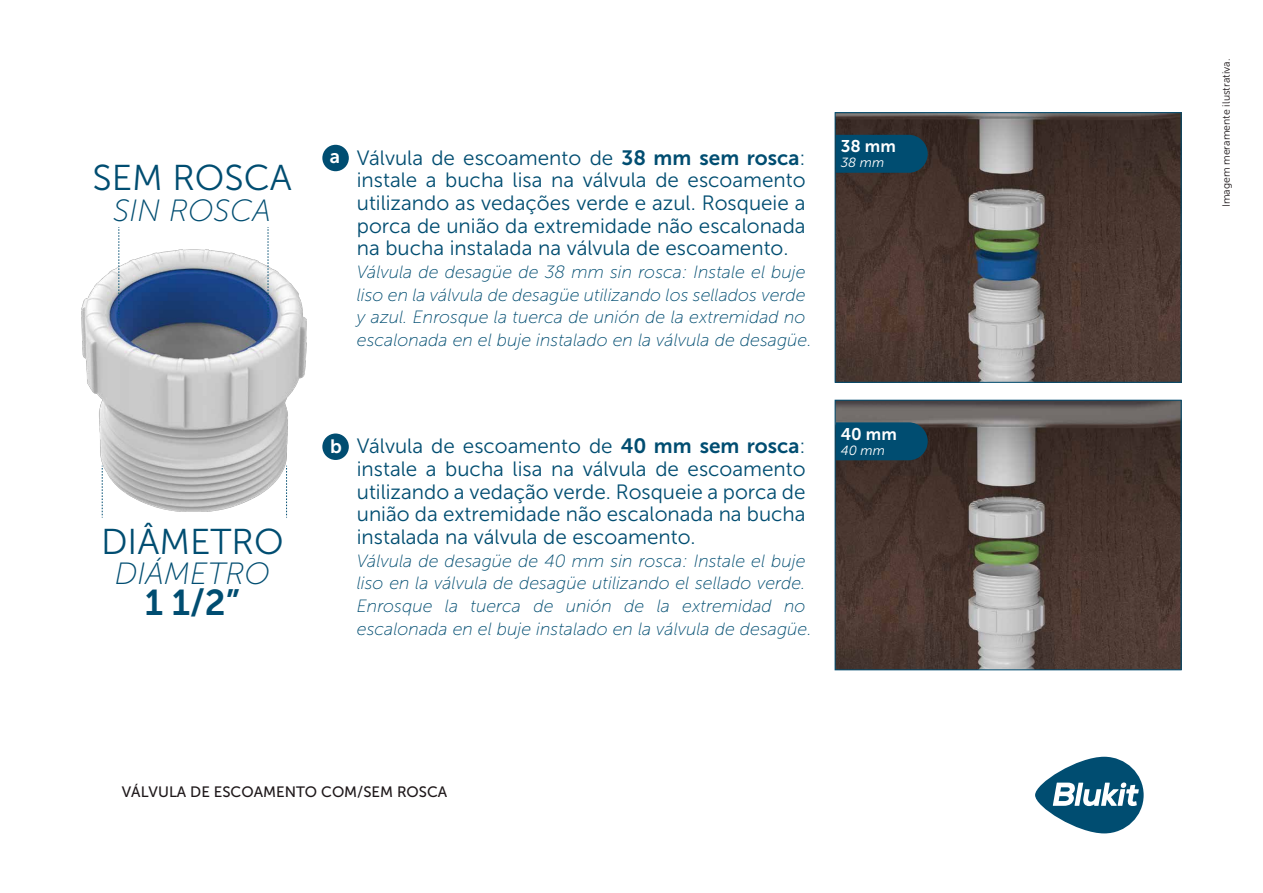
<style>
.page{position:relative;width:1263px;height:893px;background:#fff}
.page>*{position:absolute;margin:0;border:0;box-sizing:border-box;transform-origin:0 0}
.t1{font:35.85px "Museo Sans 300";color:#004d71}
.t2{font:35.85px "Museo Sans 700";color:#004d71}
.t3{font:italic 30.75px "Museo Sans 100";color:#004d71}
.t4{font:20.7px/22.6px "Museo Sans 300";color:#004d71;text-align:justify}
.t5{font:19.2px "Museo Sans 700";color:#fff}
.t6{font:italic 17.7px/22.6px "Museo Sans 100";color:#004d71}
.t7{font:16.95px "Museo Sans 700";color:#fff}
.t8{font:15px "Museo Sans 500";color:#1e181a}
.t9{font:italic 13.35px "Museo Sans 300";color:#fff}
.t10{font:10.5px "Museo Sans 300";color:#1e181a}
.s1{font-family:"Museo Sans 700"}
</style>
<div class="page">
<svg style="left:1035px;top:757px;width:108px;height:76px"></svg>
<div style="left:322px;top:145px;width:27px;height:26px;background:#004d71;border-radius:50%"></div>
<div style="left:322px;top:433px;width:27px;height:27px;background:#004d71;border-radius:50%"></div>
<img style="left:837px;top:114px;width:342px;height:267px">
<div style="left:835px;top:112px;width:346px;height:271px;border:1px solid #004d71"></div>
<svg style="left:836px;top:135px;width:92px;height:38px;background:#034b6c"></svg>
<img style="left:837px;top:402px;width:342px;height:266px">
<div style="left:835px;top:400px;width:346px;height:270px;border:1px solid #004d71"></div>
<svg style="left:836px;top:422px;width:92px;height:38px;background:#044c6e"></svg>
<img style="left:82px;top:250px;width:225px;height:262px">
<svg style="left:102px;top:466px;width:1px;height:52px"></svg>
<svg style="left:286px;top:466px;width:1px;height:52px"></svg>
<svg style="left:119px;top:227px;width:1px;height:90px"></svg>
<svg style="left:268px;top:227px;width:1px;height:90px"></svg>
<h1 class="t1" style="left:92px;top:159px;width:201px">SEM ROSCA</h1>
<h2 class="t3" style="left:113px;top:194px;width:160px">SIN ROSCA</h2>
<h1 class="t1" style="left:101px;top:522px;width:184px">DIÂMETRO</h1>
<h2 class="t3" style="left:115px;top:557px;width:157px">DIÁMETRO</h2>
<h1 class="t2" style="left:145px;top:583px;width:97px">1 1/2”</h1>
<p class="t5" style="left:330px;top:146px;width:12px">a</p>
<p class="t4" style="left:357px;top:146px;width:450px">Válvula de escoamento de <span class="s1">38 mm sem rosca</span>: instale a bucha lisa na válvula de escoamento utilizando as vedações verde e azul. Rosqueie a porca de união da extremidade não escalonada na bucha instalada na válvula de escoamento.</p>
<p class="t6" style="left:357px;top:261px;width:456px">Válvula de desagüe de 38 mm sin rosca: Instale el buje liso en la válvula de desagüe utilizando los sellados verde y azul. Enrosque la tuerca de unión de la extremidad no escalonada en el buje instalado en la válvula de desagüe.</p>
<p class="t5" style="left:330px;top:436px;width:13px">b</p>
<p class="t4" style="left:357px;top:435px;width:450px">Válvula de escoamento de <span class="s1">40 mm sem rosca</span>: instale a bucha lisa na válvula de escoamento utilizando a vedação verde. Rosqueie a porca de união da extremidade não escalonada na bucha instalada na válvula de escoamento.</p>
<p class="t6" style="left:357px;top:549px;width:456px">Válvula de desagüe de 40 mm sin rosca: Instale el buje liso en la válvula de desagüe utilizando el sellado verde.<br>Enrosque la tuerca de unión de la extremidad no escalonada en el buje instalado en la válvula de desagüe.</p>
<p class="t7" style="left:841px;top:137px;width:57px">38 mm</p>
<p class="t9" style="left:841px;top:155px;width:45px">38 mm</p>
<p class="t7" style="left:841px;top:424px;width:58px">40 mm</p>
<p class="t9" style="left:841px;top:443px;width:46px">40 mm</p>
<p class="t8" style="left:122px;top:783px;width:327px">VÁLVULA DE ESCOAMENTO COM/SEM ROSCA</p>
<p class="t10" style="left:1220px;top:207px;width:150px;rotate:-90deg">Imagem meramente ilustrativa.</p>
</div>
